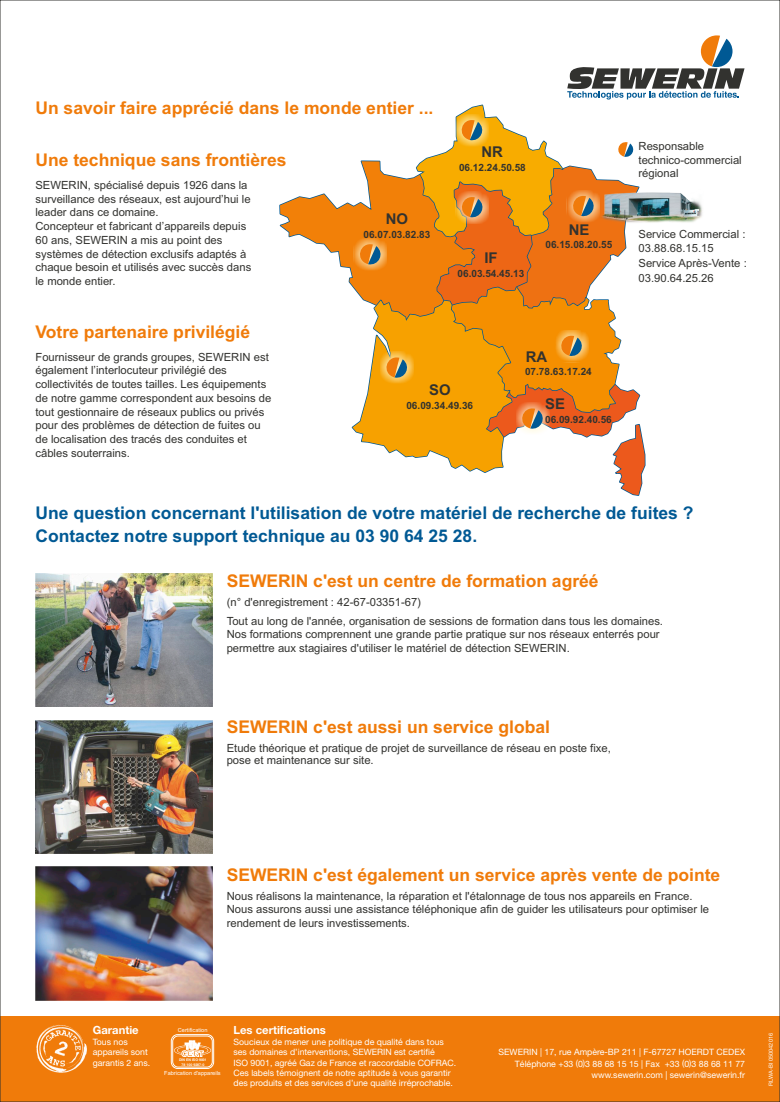
<style>
.page{position:relative;width:780px;height:1102px;background:#fff}
.page>*{position:absolute;margin:0;border:0;box-sizing:border-box;transform-origin:0 0}
.t1{font:700 17.5px "Arial";color:#f07b0a}
.t2{font:700 17.5px/22.5px "Arial";color:#005994}
.t3{font:700 14.88px "Arial";color:#32322f}
.t4{font:11.25px/13.8px "Arial";color:#32322f}
.t5{font:700 11.25px "Helvetica Neue LT";color:#fff}
.t6{font:700 10px "Arial";color:#32322f}
.t7{font:8.75px/10.2px "Helvetica Neue LT";color:#fff}
.t8{font:5.62px "Arial";color:#fff}
.t9{font:5.62px "Helvetica Neue LT";color:#fff}
.t10{font:700 3.5px/4.1px "Helvetica";color:#fff;text-align:center}
</style>
<div class="page">
<svg style="left:279px;top:35px;width:465px;height:461px"></svg>
<div style="left:0;top:1017px;width:780px;height:85px;background:#f07b0a"></div>
<img style="left:35px;top:720px;width:177px;height:133px">
<img style="left:35px;top:867px;width:177px;height:133px">
<img style="left:35px;top:573px;width:177px;height:133px">
<svg style="left:174px;top:1041px;width:36px;height:16px"></svg>
<div style="left:172px;top:1036px;width:40px;height:31px;border:1px solid #fff;border-radius:5px"></div>
<div style="left:171px;top:1034px;width:43px;height:35px;border:1px solid #fff;border-radius:6px"></div>
<img style="left:36px;top:1024px;width:51px;height:49px">
<h1 class="t1" style="left:35px;top:101px;width:399px">Un savoir faire apprécié dans le monde entier ...</h1>
<h1 class="t1" style="left:35px;top:154px;width:252px">Une technique sans frontières</h1>
<p class="t4" style="left:35px;top:179px;width:217px">SEWERIN, spécialisé depuis 1926 dans la surveillance des réseaux, est aujourd’hui le leader dans ce domaine.<br>Concepteur et fabricant d’appareils depuis 60 ans, SEWERIN a mis au point des systèmes de détection exclusifs adaptés à chaque besoin et utilisés avec succès dans le monde entier.</p>
<h1 class="t1" style="left:35px;top:325px;width:216px">Votre partenaire privilégié</h1>
<p class="t4" style="left:35px;top:351px;width:237px">Fournisseur de grands groupes, SEWERIN est également l’interlocuteur privilégié des collectivités de toutes tailles. Les équipements de notre gamme correspondent aux besoins de tout gestionnaire de réseaux publics ou privés pour des problèmes de détection de fuites ou de localisation des tracés des conduites et câbles souterrains.</p>
<h2 class="t3" style="left:481px;top:146px;width:23px">NR</h2>
<p class="t6" style="left:459px;top:164px;width:68px">06.12.24.50.58</p>
<h2 class="t3" style="left:386px;top:213px;width:24px">NO</h2>
<h2 class="t3" style="left:568px;top:224px;width:22px">NE</h2>
<p class="t6" style="left:363px;top:231px;width:68px">06.07.03.82.83</p>
<p class="t6" style="left:545px;top:241px;width:68px">06.15.08.20.55</p>
<h2 class="t3" style="left:484px;top:252px;width:15px">IF</h2>
<p class="t6" style="left:457px;top:270px;width:68px">06.03.54.45.13</p>
<h2 class="t3" style="left:525px;top:351px;width:23px">RA</h2>
<p class="t6" style="left:525px;top:368px;width:68px">07.78.63.17.24</p>
<h2 class="t3" style="left:429px;top:384px;width:23px">SO</h2>
<h2 class="t3" style="left:545px;top:398px;width:21px">SE</h2>
<p class="t6" style="left:406px;top:402px;width:68px">06.09.34.49.36</p>
<p class="t6" style="left:545px;top:415px;width:68px">06.09.92.40.56</p>
<p class="t4" style="left:638px;top:141px;width:105px">Responsable technico-commercial régional</p>
<p class="t4" style="left:638px;top:227px;width:110px;line-height:14.6px">Service Commercial :<br>03.88.68.15.15<br>Service Après-Vente :<br>03.90.64.25.26</p>
<h1 class="t2" style="left:35px;top:504px;width:659px">Une question concernant l'utilisation de votre matériel de recherche de fuites ?<br>Contactez notre support technique au 03 90 64 25 28.</h1>
<h1 class="t1" style="left:227px;top:574px;width:373px">SEWERIN c'est un centre de formation agréé</h1>
<p class="t4" style="left:227px;top:594px;width:438px;line-height:18.8px">(n° d'enregistrement : 42-67-03351-67)<br>Tout au long de l'année, organisation de sessions de formation dans tous les domaines.</p>
<p class="t4" style="left:227px;top:629px;width:434px">Nos formations comprennent une grande partie pratique sur nos réseaux enterrés pour permettre aux stagiaires d'utiliser le matériel de détection SEWERIN.</p>
<h1 class="t1" style="left:227px;top:720px;width:325px">SEWERIN c'est aussi un service global</h1>
<p class="t4" style="left:227px;top:742px;width:385px;line-height:12.5px">Etude théorique et pratique de projet de surveillance de réseau en poste fixe, pose et maintenance sur site.</p>
<h1 class="t1" style="left:227px;top:868px;width:495px">SEWERIN c'est également un service après vente de pointe</h1>
<p class="t4" style="left:227px;top:890px;width:484px">Nous réalisons la maintenance, la réparation et l'étalonnage de tous nos appareils en France.<br>Nous assurons aussi une assistance téléphonique afin de guider les utilisateurs pour optimiser le rendement de leurs investissements.</p>
<p class="t5" style="left:93px;top:1026px;width:47px">Garantie</p>
<p class="t7" style="left:93px;top:1038px;width:59px">Tous nos appareils sont garantis 2 ans.</p>
<p class="t8" style="left:178px;top:1028px;width:31px">Certification</p>
<p class="t8" style="left:164px;top:1071px;width:58px">Fabrication d'appareils</p>
<p class="t10" style="left:179px;top:1058px;width:29px">DIN EN ISO 9001<br>78 100 9287-0</p>
<p class="t5" style="left:233px;top:1026px;width:94px">Les certifications</p>
<p class="t7" style="left:233px;top:1038px;width:224px">Soucieux de mener une politique de qualité dans tous ses domaines d’interventions, SEWERIN est certifié<br>ISO 9001, agréé Gaz de France et raccordable COFRAC.<br>Ces labels témoignent de notre aptitude à vous garantir des produits et des services d’une qualité irréprochable.</p>
<p class="t7" style="left:498px;top:1047px;width:248px;line-height:11.2px;text-align:right">SEWERIN 17, rue Ampère-BP 211 F-67727 HOERDT CEDEX<br>Téléphone +33 (0)3 88 68 15 15 | Fax +33 (0)3 88 68 11 77 www.sewerin.com | sewerin@sewerin.fr</p>
<p class="t7" style="left:540px;top:1048px;width:3px">|</p>
<p class="t7" style="left:639px;top:1048px;width:3px">|</p>
<p class="t9" style="left:768px;top:1086px;width:54px;rotate:-90deg">RLWA-BI 050042016</p>
</div>
